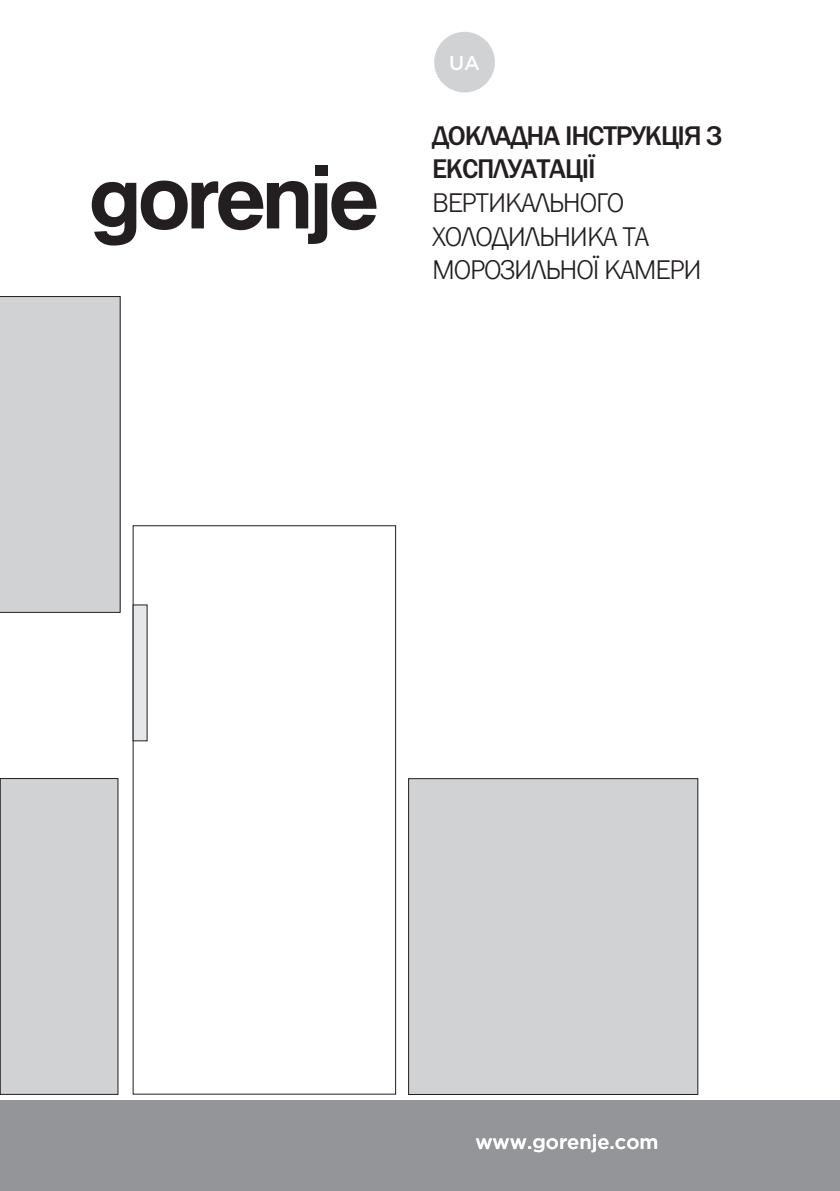
<style>
.page{position:relative;width:840px;height:1191px;background:#fff}
.page>*{position:absolute;margin:0;border:0;box-sizing:border-box;transform-origin:0 0}
.Naslovnica_naslov{font:300 28px/33.6px "Franklin Gothic URW";letter-spacing:-.04em;color:#231f20}
.Naslovnica_naslov-2{font:500 28px "Franklin Gothic URW";letter-spacing:-.04em;color:#231f20}
.oznaka_drzave{font:500 20px "Gotham";color:#fff}
.s1{font-weight:500}
</style>
<div class="page">
<div style="left:0;top:1100px;width:839px;height:91px;background:#939598"></div>
<div style="left:434px;top:32px;width:60px;height:60px;background:#d1d2d4;border-radius:50%"></div>
<div style="left:314px;top:165px;width:13px;height:11px;background:#231f20"></div>
<svg style="left:92px;top:181px;width:284px;height:64px"></svg>
<div style="left:133px;top:604px;width:14px;height:137px;background:#e6e7e9"></div>
<div style="left:408px;top:778px;width:289px;height:316px;background:#d1d2d4"></div>
<div style="left:408px;top:778px;width:289px;height:316px;border:1px solid #231f20"></div>
<div style="left:0;top:778px;width:118px;height:316px;background:#d1d2d4"></div>
<div style="left:0;top:778px;width:118px;height:316px;border:1px solid #231f20"></div>
<div style="left:0;top:296px;width:120px;height:316px;background:#d1d2d4"></div>
<p class="oznaka_drzave" style="left:449px;top:50px;width:32px">UA</p>
<p class="Naslovnica_naslov-2" style="left:432px;top:118px;width:291px">ДОКЛАДНА ІНСТРУКЦІЯ З</p>
<p class="Naslovnica_naslov" style="left:432px;top:153px;width:194px"><span class="s1">ЕКСПЛУАТАЦІЇ<br></span>ВЕРТИКАЛЬНОГО</p>
<p class="Naslovnica_naslov" style="left:432px;top:220px;width:219px">ХОЛОДИЛЬНИКА ТА</p>
<p class="Naslovnica_naslov" style="left:432px;top:253px;width:271px">МОРОЗИЛЬНОЇ КАМЕРИ</p>
<p class="oznaka_drzave" style="left:475px;top:1128px;width:185px">www.gorenje.com</p>
</div>
